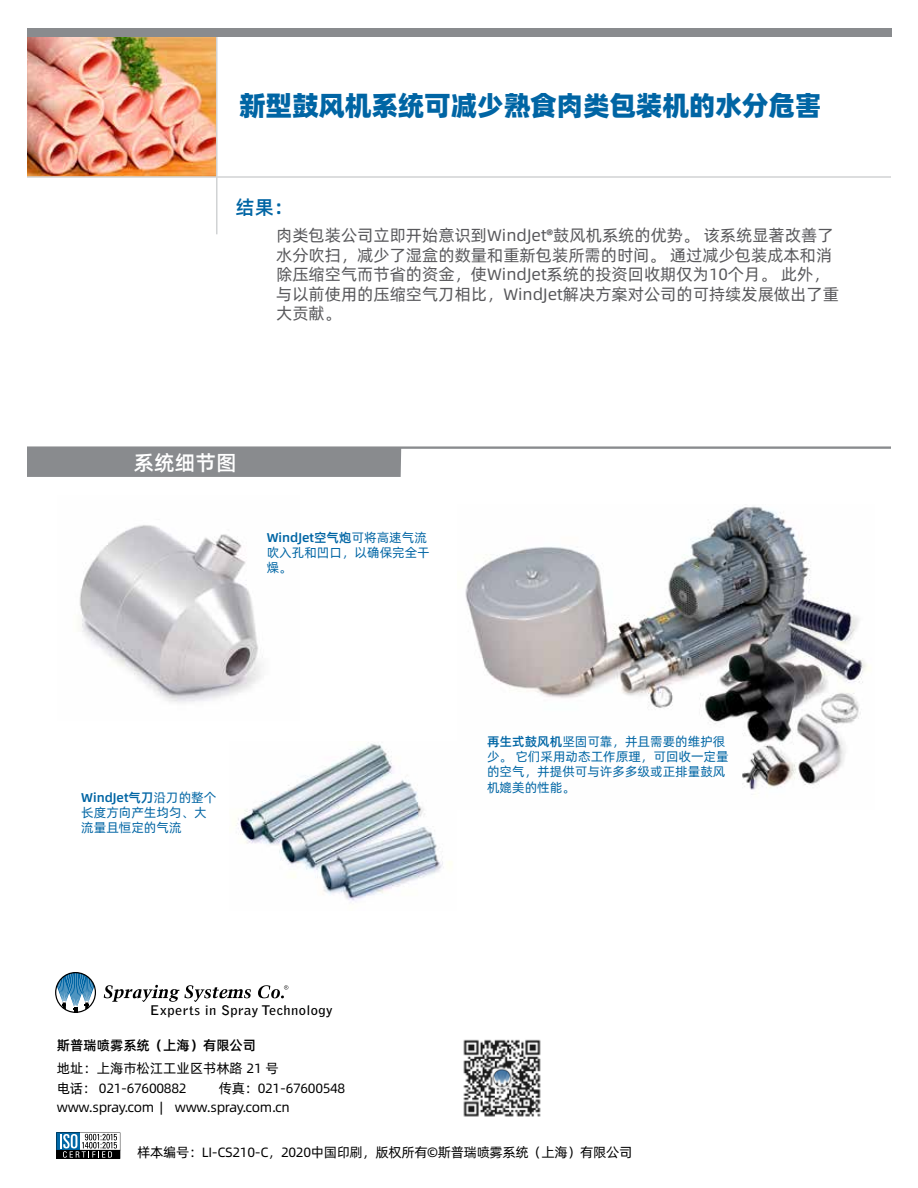
<style>
.page{position:relative;width:918px;height:1188px;background:#fff}
.page>*{position:absolute;margin:0;border:0;box-sizing:border-box;transform-origin:0 0}
.t1{font:27px "Alibaba Pu Hui Ti H";letter-spacing:-.01em;color:#0065a4}
.t2{font:21px "Alibaba Pu Hui Ti M";color:#fff}
.t3{font:19.5px "Alibaba Pu Hui Ti M";color:#0065a4}
.t4{font:16.5px/19.5px "Alibaba Pu Hui Ti R";color:#58585b}
.t5{font:13.5px/19.5px "Alibaba Pu Hui Ti R";letter-spacing:-.025em;color:#000}
.t6{font:13.5px/19.5px "Alibaba Pu Hui Ti R";color:#000}
.t7{font:13.5px "Alibaba Pu Hui Ti M";color:#000}
.t8{font:700 13.2px "Bell Gothic";letter-spacing:.025em;color:#000;scale:1.1 1}
.t9{font:12.75px/15.3px "Alibaba Pu Hui Ti R";color:#0065a4}
.t10{font:12.75px "Alibaba Pu Hui Ti M";color:#0065a4}
.s1{font-family:"Alibaba Pu Hui Ti R"}
.s2{font-family:"Alibaba Pu Hui Ti M"}
</style>
<div class="page">
<img style="left:235px;top:743px;width:217px;height:158px">
<img style="left:27px;top:36px;width:189px;height:140px">
<hr style="left:216px;top:35px;width:2px;height:199px;background:#d1d3d4">
<hr style="left:27px;top:176px;width:864px;height:2px;background:#d1d3d4">
<div style="left:27px;top:28px;width:864px;height:8px;background:#898b8e"></div>
<img style="left:465px;top:506px;width:405px;height:284px">
<img style="left:79px;top:525px;width:184px;height:178px">
<svg style="left:27px;top:446px;width:864px;height:31px"></svg>
<svg style="left:55px;top:972px;width:41px;height:41px"></svg>
<svg style="left:104px;top:985px;width:147px;height:17px"></svg>
<svg style="left:258px;top:985px;width:30px;height:13px"></svg>
<svg style="left:57px;top:1132px;width:63px;height:27px"></svg>
<img style="left:463px;top:1039px;width:78px;height:78px">
<h1 class="t1" style="left:239px;top:83px;width:584px">新型鼓风机系统可减少熟食肉类包装机的水分危害</h1>
<p class="t3" style="left:236px;top:192px;width:59px">结果：</p>
<p class="t4" style="left:276px;top:225px;width:564px">肉类包装公司立即开始意识到WindJet®鼓风机系统的优势。 该系统显著改善了水分吹扫，减少了湿盒的数量和重新包装所需的时间。 通过减少包装成本和消除压缩空气而节省的资金，使WindJet系统的投资回收期仅为10个月。 此外，与以前使用的压缩空气刀相比，WindJet解决方案对公司的可持续发展做出了重大贡献。</p>
<p class="t2" style="left:134px;top:446px;width:105px">系统细节图</p>
<p class="t10" style="left:267px;top:527px;width:162px">WindJet空气炮<span class="s1">可将高速气流</span></p>
<p class="t9" style="left:267px;top:544px;width:165px">吹入孔和凹口，以确保完全干燥。</p>
<p class="t10" style="left:81px;top:787px;width:137px">WindJet气刀<span class="s1">沿刀的整个</span></p>
<p class="t9" style="left:81px;top:804px;width:127px">长度方向产生均匀、大流量且恒定的气流</p>
<p class="t9" style="left:487px;top:733px;width:243px"><span class="s2">再生式鼓风机</span>坚固可靠，并且需要的维护很少。 它们采用动态工作原理，可回收一定量的空气，并提供可与许多多级或正排量鼓风机媲美的性能。</p>
<p class="t8" style="left:150px;top:1002px;width:168px">Experts in Spray Technology</p>
<p class="t7" style="left:57px;top:1035px;width:201px">斯普瑞喷雾系统（上海）有限公司</p>
<p class="t6" style="left:57px;top:1058px;width:223px">地址：上海市松江工业区书林路 21 号电话： 021-67600882</p>
<p class="t5" style="left:57px;top:1078px;width:290px;text-indent:162px">传真：021-67600548 www.spray.com | www.spray.com.cn</p>
<p class="t5" style="left:137px;top:1142px;width:497px">样本编号：LI-CS210-C，2020中国印刷，版权所有©斯普瑞喷雾系统（上海）有限公司</p>
</div>
